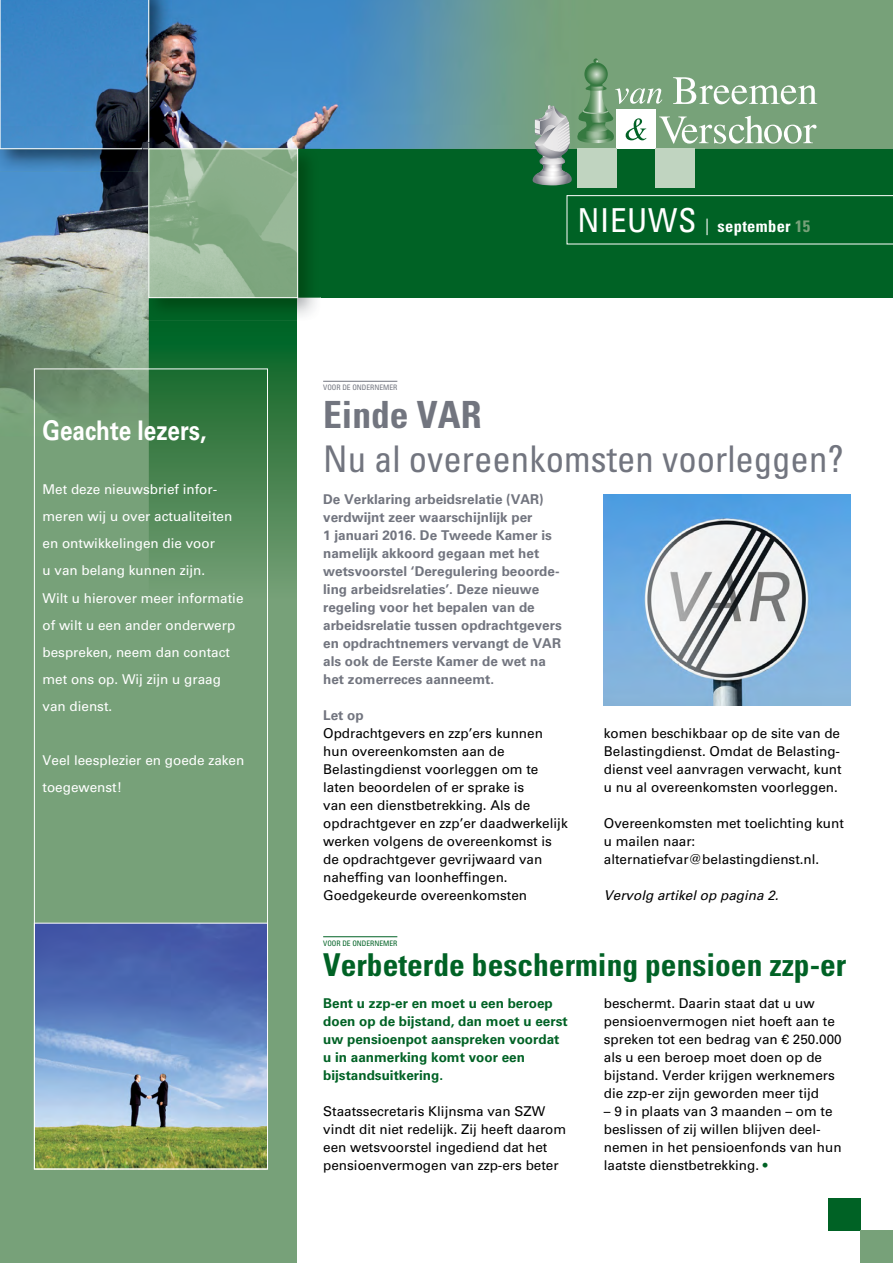
<style>
.page{position:relative;width:893px;height:1263px;background:#77a179}
.page>*{position:absolute;margin:0;border:0;box-sizing:border-box;transform-origin:0 0}
.t1{font:700 condensed 37.5px "Univers LT Std";color:#72757f}
.t2{font:condensed 36.75px "Univers LT Std";color:#72757f}
.t3{font:700 condensed 31.5px "Univers LT Std";color:#006225}
.t4{font:700 27px "Univers LT Std";color:#fff;scale:.83 1}
.t5{font:700 condensed 16.5px "Univers LT Std";letter-spacing:.02em;color:#fff}
.t6{font:13.5px/18px "Univers LT Std";color:#000}
.t7{font:700 13.5px/18px "Univers LT Std";color:#72757f}
.t8{font:13.5px/27px "Univers LT Std";color:#fff}
.t9{font:700 13.5px/18px "Univers LT Std";color:#006225}
.t10{font:italic 13.5px "Univers LT Std";color:#000}
.t11{font:condensed 7.5px "Univers LT Std";color:#72757f}
.t12{font:condensed 7.5px "Univers LT Std";color:#006225}
.s1{font-weight:400;font-size:33px}
.s2{font-weight:400}
.s3{color:#77a179}
.s4{color:#006225}
</style>
<div class="page">
<img style="left:172px;top:0;width:357px;height:149px">
<img style="left:0;top:172px;width:149px;height:264px">
<svg style="left:149px;top:321px;width:149px;height:942px"></svg>
<div style="left:298px;top:298px;width:595px;height:965px;background:#fff"></div>
<img style="left:0;top:0;width:172px;height:172px">
<div style="left:149px;top:149px;width:744px;height:149px;background:#006225"></div>
<img style="left:149px;top:143px;width:172px;height:155px">
<img style="left:143px;top:172px;width:155px;height:149px">
<img style="left:143px;top:149px;width:5px;height:23px">
<img style="left:150px;top:150px;width:146px;height:146px">
<div style="left:148px;top:148px;width:150px;height:150px;border:1px solid #fff"></div>
<div style="left:577px;top:149px;width:39px;height:39px;background:#c0d4c0"></div>
<div style="left:656px;top:149px;width:39px;height:39px;background:#c0d4c0"></div>
<svg style="left:533px;top:77px;width:284px;height:108px"></svg>
<svg style="left:584px;top:62px;width:24px;height:24px"></svg>
<svg style="left:593px;top:58px;width:5px;height:5px"></svg>
<div style="left:828px;top:1198px;width:32px;height:32px;background:#006225"></div>
<div style="left:860px;top:1230px;width:33px;height:33px;background:#77a179"></div>
<svg style="left:567px;top:195px;width:326px;height:49px"></svg>
<img style="left:36px;top:925px;width:230px;height:242px">
<div style="left:34px;top:369px;width:234px;height:800px;border:1px solid #fff"></div>
<svg style="left:0;top:0;width:149px;height:149px;background:#3d7cb4"></svg>
<hr style="left:323px;top:381px;width:74px;height:1px;background:#72757f">
<hr style="left:323px;top:936px;width:74px;height:1px;background:#006225">
<img style="left:604px;top:494px;width:246px;height:212px">
<h3 class="t4" style="left:43px;top:415px;width:199px">Geachte lezers,</h3>
<p class="t8" style="left:43px;top:476px;width:203px">Met deze nieuwsbrief infor&shy;meren wij u over actualiteiten en ontwikkelingen die voor<br>u van belang kunnen zijn.<br>Wilt u hierover meer informatie of wilt u een ander onderwerp bespreken, neem dan contact met ons op. Wij zijn u graag van dienst.</p>
<p class="t8" style="left:43px;top:746px;width:203px">Veel leesplezier en goede zaken toegewenst!</p>
<p class="t5" style="left:578px;top:216px;width:234px"><span class="s1">N IEUWS</span> <span class="s2">|</span> september <span class="s3">15</span></p>
<p class="t11" style="left:323px;top:383px;width:76px">VOOR DE ONDERNEMER</p>
<h1 class="t1" style="left:323px;top:391px;width:160px">Einde VAR</h1>
<h2 class="t2" style="left:323px;top:435px;width:522px">N U AL OVEREENKOMSTEN VOORLEGGEN?</h2>
<p class="t7" style="left:323px;top:490px;width:240px">De Verklaring arbeidsrelatie (VAR) verdwijnt zeer waarschijnlijk per<br>1 januari 2016. De Tweede Kamer is namelijk akkoord gegaan met het wetsvoorstel ‘Deregulering beoorde&shy;ling arbeidsrelaties’. Deze nieuwe regeling voor het bepalen van de arbeidsrelatie tussen opdrachtgevers en opdrachtnemers vervangt de VAR als ook de Eerste Kamer de wet na het zomerreces aanneemt.</p>
<p class="t7" style="left:323px;top:706px;width:42px">Let op</p>
<p class="t6" style="left:323px;top:724px;width:246px">Opdrachtgevers en zzp’ers kunnen hun overeenkomsten aan de<br>Belastingdienst voorleggen om te laten beoordelen of er sprake is<br>van een dienstbetrekking. Als de opdrachtgever en zzp’er daadwerkelijk werken volgens de overeenkomst is de opdrachtgever gevrijwaard van naheffing van loonheffingen.<br>Goedgekeurde overeenkomsten</p>
<p class="t6" style="left:604px;top:724px;width:239px;text-align:justify">komen beschikbaar op de site van de Belastingdienst. Omdat de Belasting&shy;dienst veel aanvragen verwacht, kunt u nu al overeenkomsten voorleggen.</p>
<p class="t6" style="left:604px;top:814px;width:242px">Overeenkomsten met toelichting kunt u mailen naar: alternatiefvar@belastingdienst.nl.</p>
<p class="t10" style="left:604px;top:887px;width:176px">Vervolg artikel op pagina 2.</p>
<p class="t12" style="left:323px;top:938px;width:76px">VOOR DE ONDERNEMER</p>
<h3 class="t3" style="left:323px;top:945px;width:525px">Verbeterde bescherming pensioen zzp-er</h3>
<p class="t9" style="left:323px;top:994px;width:246px">Bent u zzp-er en moet u een beroep doen op de bijstand, dan moet u eerst uw pensioenpot aanspreken voordat u in aanmerking komt voor een bijstandsuitkering.</p>
<p class="t6" style="left:323px;top:1102px;width:245px">Staatssecretaris Klijnsma van SZW vindt dit niet redelijk. Zij heeft daarom een wetsvoorstel ingediend dat het pensioenvermogen van zzp-ers beter</p>
<p class="t6" style="left:604px;top:994px;width:239px">beschermt. Daarin staat dat u uw pensioenvermogen niet hoeft aan te spreken tot een bedrag van € 250.000 als u een beroep moet doen op de bijstand. Verder krijgen werknemers die zzp-er zijn geworden meer tijd</p>
<p class="t6" style="left:604px;top:1102px;width:239px">– 9 in plaats van 3 maanden – om te beslissen of zij willen blijven deel&shy;nemen in het pensioenfonds van hun laatste dienstbetrekking. <span class="s4">•</span></p>
</div>
